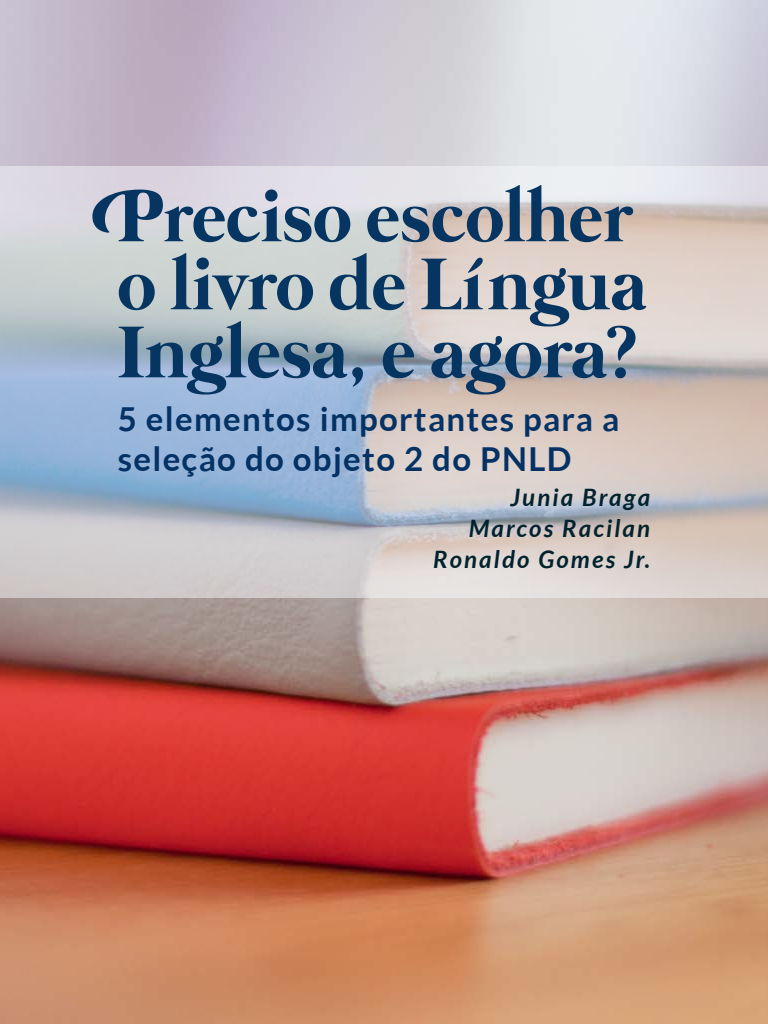
<style>
.page{position:relative;width:768px;height:1024px;background:#fff}
.page>*{position:absolute;margin:0;border:0;box-sizing:border-box;transform-origin:0 0}
.t1{font:700 75px/68px "Mermaid";color:#053560}
.t2{font:700 33px/40px "Lato";letter-spacing:.04em;color:#043264}
.t3{font:italic 700 24px/31px "Lato";letter-spacing:.09em;color:#02232e;text-align:right}
.s1{font-family:"Mermaid Swash Caps"}
</style>
<div class="page">
<img style="left:0;top:0;width:768px;height:1024px">
<svg style="left:0;top:166px;width:768px;height:432px;background:#c7c8cd"></svg>
<h1 class="t1" style="left:118px;top:188px;width:531px"><span class="s1">P</span>reciso escolher o livro de Língua<br>Inglesa, e agora?</h1>
<p class="t2" style="left:118px;top:398px;width:503px">5 elementos importantes para a seleção do objeto 2 do PNLD</p>
<p class="t3" style="left:433px;top:483px;width:219px">Junia Braga<br>Marcos Racilan<br>Ronaldo Gomes Jr.</p>
</div>
